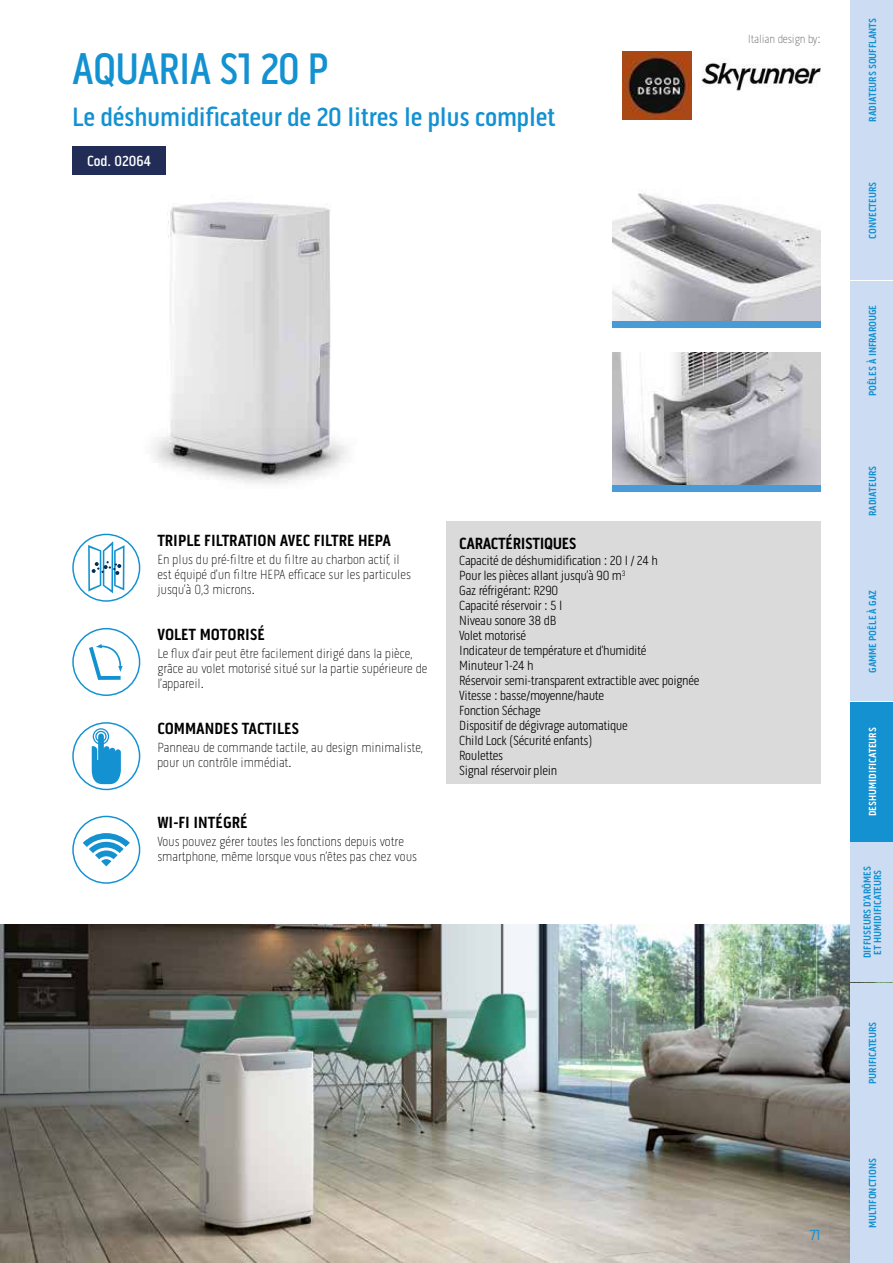
<style>
.page{position:relative;width:893px;height:1263px;background:#fff}
.page>*{position:absolute;margin:0;border:0;box-sizing:border-box;transform-origin:0 0}
.t1{font:500 45px "Pill Gothic 300 mg";letter-spacing:-.02em;color:#1391d1;scale:.95 1}
.t2{font:500 27px "Pill Gothic 300 mg";letter-spacing:-.01em;color:#1391d1}
.t3{font:700 16.5px "Pill Gothic 300 mg";color:#000}
.t4{font:700 16.5px "Pill Gothic 300 mg";letter-spacing:-.02em;color:#000}
.t5{font:500 15px "Pill Gothic 300 mg";color:#fff}
.t6{font:15px "Pill Gothic 300 mg";color:#1391d1}
.t7{font:100 13.5px/15px "Pill Gothic 300 mg";color:#000}
.t8{font:300 13.5px/15px "Pill Gothic 300 mg";letter-spacing:-.02em;color:#000}
.t9{font:100 12px "Pill Gothic 300 mg";letter-spacing:-.01em;color:#646363}
.t10{font:700 10.5px/10.5px "Pill Gothic 300 mg";color:#1391d1;text-align:center}
.t11{font:700 10.5px "Pill Gothic 300 mg";color:#fff}
</style>
<div class="page">
<svg style="left:88px;top:541px;width:37px;height:52px"></svg>
<div style="left:72px;top:534px;width:68px;height:68px;border:1px solid #1391d1;border-radius:50%"></div>
<svg style="left:72px;top:628px;width:68px;height:68px"></svg>
<div style="left:72px;top:722px;width:68px;height:68px;border:1px solid #1391d1;border-radius:50%"></div>
<svg style="left:92px;top:728px;width:29px;height:56px"></svg>
<div style="left:72px;top:816px;width:68px;height:68px;border:1px solid #1391d1;border-radius:50%"></div>
<svg style="left:83px;top:833px;width:47px;height:33px"></svg>
<div style="left:446px;top:521px;width:375px;height:263px;background:#dadada"></div>
<img style="left:153px;top:202px;width:195px;height:282px">
<img style="left:612px;top:193px;width:209px;height:128px">
<div style="left:612px;top:321px;width:209px;height:7px;background:#499bd8"></div>
<img style="left:612px;top:353px;width:209px;height:132px">
<div style="left:612px;top:485px;width:209px;height:7px;background:#499bd8"></div>
<img style="left:0;top:925px;width:893px;height:338px">
<div style="left:72px;top:146px;width:94px;height:28px;background:#212d57"></div>
<img style="left:702px;top:62px;width:119px;height:29px">
<img style="left:623px;top:51px;width:68px;height:68px">
<div style="left:851px;top:562px;width:42px;height:139px;background:#ccddf3"></div>
<div style="left:851px;top:281px;width:42px;height:139px;background:#ccddf3"></div>
<div style="left:851px;top:842px;width:42px;height:140px;background:#ccddf3"></div>
<div style="left:851px;top:140px;width:42px;height:140px;background:#ccddf3"></div>
<div style="left:851px;top:702px;width:42px;height:140px;background:#1391d1"></div>
<div style="left:851px;top:421px;width:42px;height:140px;background:#ccddf3"></div>
<div style="left:851px;top:983px;width:42px;height:139px;background:#ccddf3"></div>
<div style="left:851px;top:1123px;width:42px;height:140px;background:#ccddf3"></div>
<div style="left:851px;top:0;width:42px;height:140px;background:#ccddf3"></div>
<h1 class="t1" style="left:72px;top:43px;width:271px">AQUARIA S1 20 P</h1>
<h2 class="t2" style="left:72px;top:101px;width:485px">Le déshumidificateur de 20 litres le plus complet</h2>
<p class="t5" style="left:87px;top:152px;width:65px">Cod. 02064</p>
<p class="t3" style="left:157px;top:530px;width:235px">TRIPLE FILTRATION AVEC FILTRE HEPA</p>
<p class="t7" style="left:157px;top:552px;width:255px">En plus du pré-filtre et du filtre au charbon actif, il est équipé d’un filtre HEPA efficace sur les particules jusqu’à 0,3 microns.</p>
<p class="t3" style="left:157px;top:625px;width:109px">VOLET MOTORISÉ</p>
<p class="t7" style="left:157px;top:646px;width:272px">Le flux d’air peut être facilement dirigé dans la pièce, grâce au volet motorisé situé sur la partie supérieure de l’appareil.</p>
<p class="t3" style="left:157px;top:719px;width:143px">COMMANDES TACTILES</p>
<p class="t7" style="left:157px;top:740px;width:267px">Panneau de commande tactile, au design minimaliste, pour un contrôle immédiat.</p>
<p class="t3" style="left:157px;top:812px;width:92px">WI-FI INTÉGRÉ</p>
<p class="t7" style="left:157px;top:834px;width:261px">Vous pouvez gérer toutes les fonctions depuis votre smartphone, même lorsque vous n’êtes pas chez vous</p>
<p class="t4" style="left:459px;top:533px;width:119px">CARACTÉRISTIQUES</p>
<p class="t8" style="left:459px;top:553px;width:242px">Capacité de déshumidification : 20 l / 24 h<br>Pour les pièces allant jusqu’à 90 m<sup>3<br></sup>Gaz réfrigérant: R290<br>Capacité réservoir : 5 l<br>Niveau sonore 38 dB<br>Volet motorisé<br>Indicateur de température et d’humidité<br>Minuteur 1-24 h<br>Réservoir semi-transparent extractible avec poignée<br>Vitesse : basse/moyenne/haute<br>Fonction Séchage<br>Dispositif de dégivrage automatique<br>Child Lock (Sécurité enfants)<br>Roulettes<br>Signal réservoir plein</p>
<p class="t9" style="left:748px;top:32px;width:74px">Italian design by:</p>
<p class="t6" style="left:810px;top:1226px;width:12px">71</p>
<p class="t10" style="left:867px;top:122px;width:105px;rotate:-90deg">RADIATEURS SOUFFLANTS</p>
<p class="t10" style="left:867px;top:110px;width:81px;rotate:-90deg">TERMOVENTILATORI</p>
<p class="t10" style="left:867px;top:239px;width:58px;rotate:-90deg">CONVECTEURS</p>
<p class="t10" style="left:867px;top:396px;width:93px;rotate:-90deg">POÊLES À INFRAROUGE</p>
<p class="t10" style="left:867px;top:516px;width:52px;rotate:-90deg">RADIATEURS</p>
<p class="t10" style="left:867px;top:673px;width:85px;rotate:-90deg">GAMME POÊLE À GAZ</p>
<p class="t11" style="left:866px;top:816px;width:90px;rotate:-90deg">DESHUMIDIFICATEURS</p>
<p class="t10" style="left:862px;top:958px;width:93px;rotate:-90deg">DIFFUSEURS D’ARÔMES<br>ET HUMIDIFICATEURS</p>
<p class="t10" style="left:867px;top:1084px;width:64px;rotate:-90deg">PURIFICATEURS</p>
<p class="t10" style="left:867px;top:1228px;width:72px;rotate:-90deg">MULTIFONCTIONS</p>
</div>
